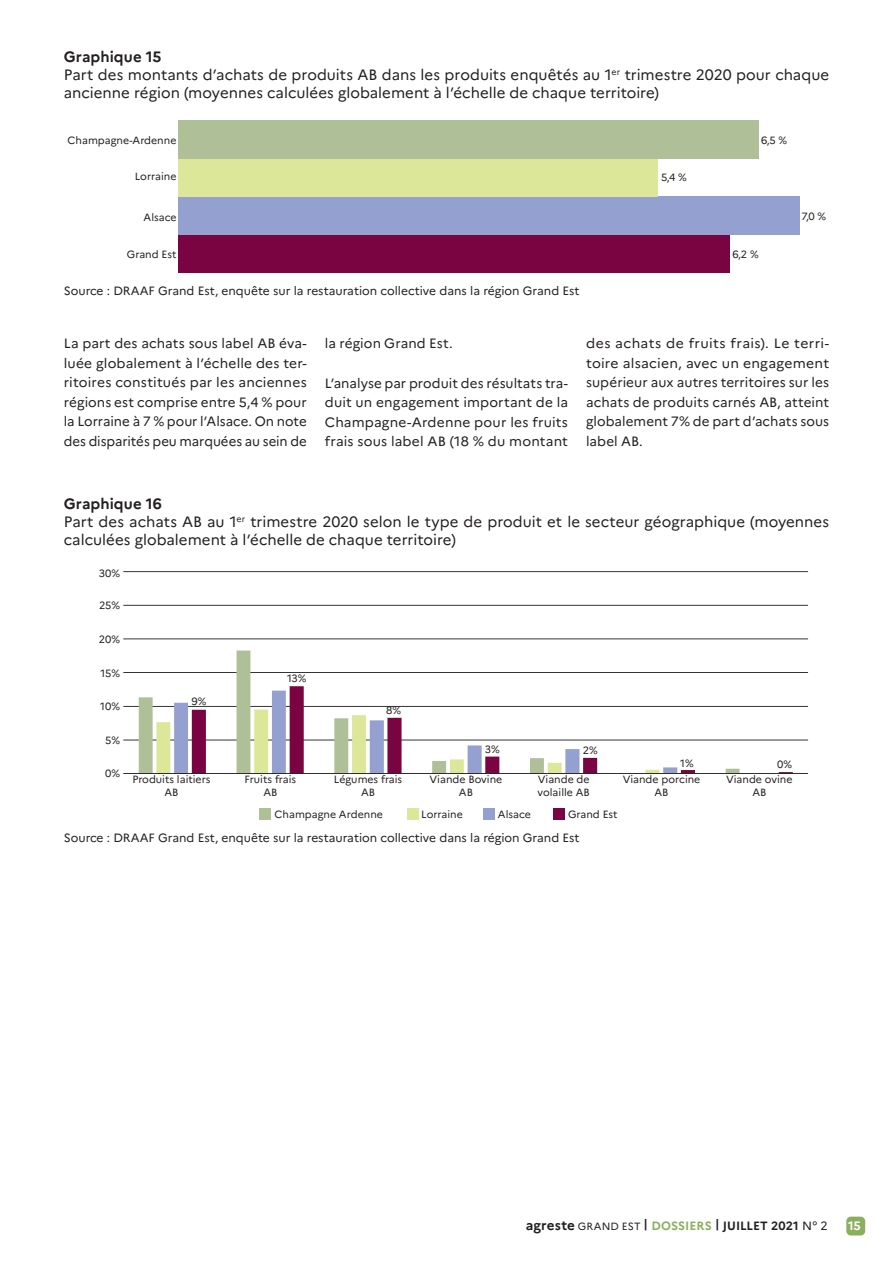
<style>
.page{position:relative;width:893px;height:1263px;background:#fff}
.page>*{position:absolute;margin:0;border:0;box-sizing:border-box;transform-origin:0 0}
.t1{font:15px/18px "Marianne";color:#231f20}
.t2{font:13.5px/19.5px "Marianne";letter-spacing:.005em;color:#231f20;text-align:justify}
.t3{font:700 12.15px "Marianne";color:#fff}
.t4{font:12px "Marianne";color:#231f20}
.t5{font:700 12px "Marianne";letter-spacing:.005em;color:#231f20}
.t6{font:10.5px/12.6px "Marianne";color:#231f20;text-align:center}
.s1{font-weight:700}
.s2{font-size:13.5px}
.s3{font-weight:400;font-size:10.5px}
.s4{color:#8ab05d}
.s5{font-weight:400}
</style>
<div class="page">
<div style="left:846px;top:1216px;width:19px;height:19px;background:#8ab05d;border-radius:5px"></div>
<div style="left:178px;top:235px;width:552px;height:38px;background:#7a0441"></div>
<div style="left:178px;top:196px;width:621px;height:39px;background:#94a0d0"></div>
<div style="left:178px;top:158px;width:480px;height:38px;background:#dde799"></div>
<div style="left:178px;top:120px;width:580px;height:38px;background:#afbf98"></div>
<hr style="left:123px;top:740px;width:685px;height:1px;background:#231f20">
<hr style="left:123px;top:706px;width:685px;height:1px;background:#231f20">
<hr style="left:123px;top:672px;width:685px;height:1px;background:#231f20">
<hr style="left:123px;top:639px;width:685px;height:1px;background:#231f20">
<hr style="left:123px;top:605px;width:685px;height:1px;background:#231f20">
<hr style="left:123px;top:571px;width:685px;height:1px;background:#231f20">
<hr style="left:123px;top:566px;width:685px;height:1px;background:#231f20">
<svg style="left:139px;top:650px;width:600px;height:123px"></svg>
<svg style="left:156px;top:691px;width:36px;height:82px"></svg>
<svg style="left:192px;top:686px;width:601px;height:87px"></svg>
<hr style="left:123px;top:773px;width:685px;height:1px;background:#231f20">
<div style="left:259px;top:808px;width:11px;height:12px;background:#afbf98"></div>
<div style="left:407px;top:808px;width:11px;height:12px;background:#dde799"></div>
<div style="left:483px;top:808px;width:12px;height:12px;background:#94a0d0"></div>
<div style="left:554px;top:808px;width:11px;height:12px;background:#7a0441"></div>
<p class="t1" style="left:64px;top:48px;width:767px"><span class="s1">Graphique 15<br></span>Part des montants d’achats de produits AB dans les produits enquêtés au 1<sup>er</sup> trimestre 2020 pour chaque ancienne région (moyennes calculées globalement à l’échelle de chaque territoire)</p>
<p class="t6" style="left:68px;top:134px;width:110px">Champagne-Ardenne</p>
<p class="t6" style="left:135px;top:170px;width:43px">Lorraine</p>
<p class="t6" style="left:143px;top:211px;width:34px">Alsace</p>
<p class="t6" style="left:127px;top:248px;width:51px">Grand Est</p>
<p class="t6" style="left:732px;top:248px;width:28px">6,2 %</p>
<p class="t6" style="left:761px;top:134px;width:28px">6,5 %</p>
<p class="t6" style="left:661px;top:171px;width:27px">5,4 %</p>
<p class="t4" style="left:64px;top:284px;width:517px">Source : DRAAF Grand Est, enquête sur la restauration collective dans la région Grand Est</p>
<p class="t6" style="left:801px;top:210px;width:26px">7,0 %</p>
<p class="t2" style="left:64px;top:334px;width:245px">La part des achats sous label AB éva&shy;luée globalement à l’échelle des ter&shy;ritoires constitués par les anciennes régions est comprise entre 5,4 % pour la Lorraine à 7 % pour l’Alsace. On note des disparités peu marquées au sein de</p>
<p class="t2" style="left:325px;top:334px;width:129px">la région Grand Est.</p>
<p class="t2" style="left:325px;top:373px;width:245px">L’analyse par produit des résultats tra&shy;duit un engagement important de la Champagne-Ardenne pour les fruits frais sous label AB (18 % du montant</p>
<p class="t2" style="left:586px;top:334px;width:245px">des achats de fruits frais). Le terri&shy;toire alsacien, avec un engagement supérieur aux autres territoires sur les achats de produits carnés AB, atteint globalement 7% de part d’achats sous label AB.</p>
<p class="t1" style="left:64px;top:494px;width:767px"><span class="s1">Graphique 16<br></span>Part des achats AB au 1<sup>er</sup> trimestre 2020 selon le type de produit et le secteur géographique (moyennes calculées globalement à l’échelle de chaque territoire)</p>
<p class="t6" style="left:99px;top:567px;width:23px">30%</p>
<p class="t6" style="left:99px;top:599px;width:23px">25%</p>
<p class="t6" style="left:99px;top:633px;width:23px">20%</p>
<p class="t6" style="left:101px;top:667px;width:21px">15%</p>
<p class="t6" style="left:100px;top:700px;width:21px">10%</p>
<p class="t6" style="left:105px;top:734px;width:16px">5%</p>
<p class="t6" style="left:105px;top:767px;width:16px">0%</p>
<p class="t6" style="left:192px;top:695px;width:16px">9%</p>
<p class="t6" style="left:287px;top:672px;width:21px">13%</p>
<p class="t6" style="left:386px;top:704px;width:16px">8%</p>
<p class="t6" style="left:485px;top:743px;width:16px">3%</p>
<p class="t6" style="left:583px;top:744px;width:16px">2%</p>
<p class="t6" style="left:680px;top:756px;width:15px">1%</p>
<p class="t6" style="left:777px;top:758px;width:16px">0%</p>
<p class="t6" style="left:132px;top:773px;width:80px">Produits laitiers<br>AB</p>
<p class="t6" style="left:245px;top:773px;width:53px">Fruits frais<br>AB</p>
<p class="t6" style="left:334px;top:773px;width:70px">Légumes frais<br>AB</p>
<p class="t6" style="left:430px;top:773px;width:74px">Viande Bovine<br>AB</p>
<p class="t6" style="left:538px;top:773px;width:54px;text-align:left">Viande de volaille AB</p>
<p class="t6" style="left:623px;top:773px;width:79px">Viande porcine<br>AB</p>
<p class="t6" style="left:726px;top:773px;width:68px">Viande ovine<br>AB</p>
<p class="t6" style="left:275px;top:808px;width:110px">Champagne Ardenne</p>
<p class="t6" style="left:421px;top:808px;width:43px">Lorraine</p>
<p class="t6" style="left:498px;top:808px;width:34px">Alsace</p>
<p class="t6" style="left:568px;top:808px;width:51px">Grand Est</p>
<p class="t4" style="left:64px;top:831px;width:517px">Source : DRAAF Grand Est, enquête sur la restauration collective dans la région Grand Est</p>
<p class="t5" style="left:526px;top:1218px;width:303px"><span class="s2">agreste</span> <span class="s3">GRAND EST</span> | <span class="s4">DOSSIERS</span> | JUILLET 2021 <span class="s5">N° 2</span></p>
<p class="t3" style="left:848px;top:1218px;width:14px">15</p>
</div>
